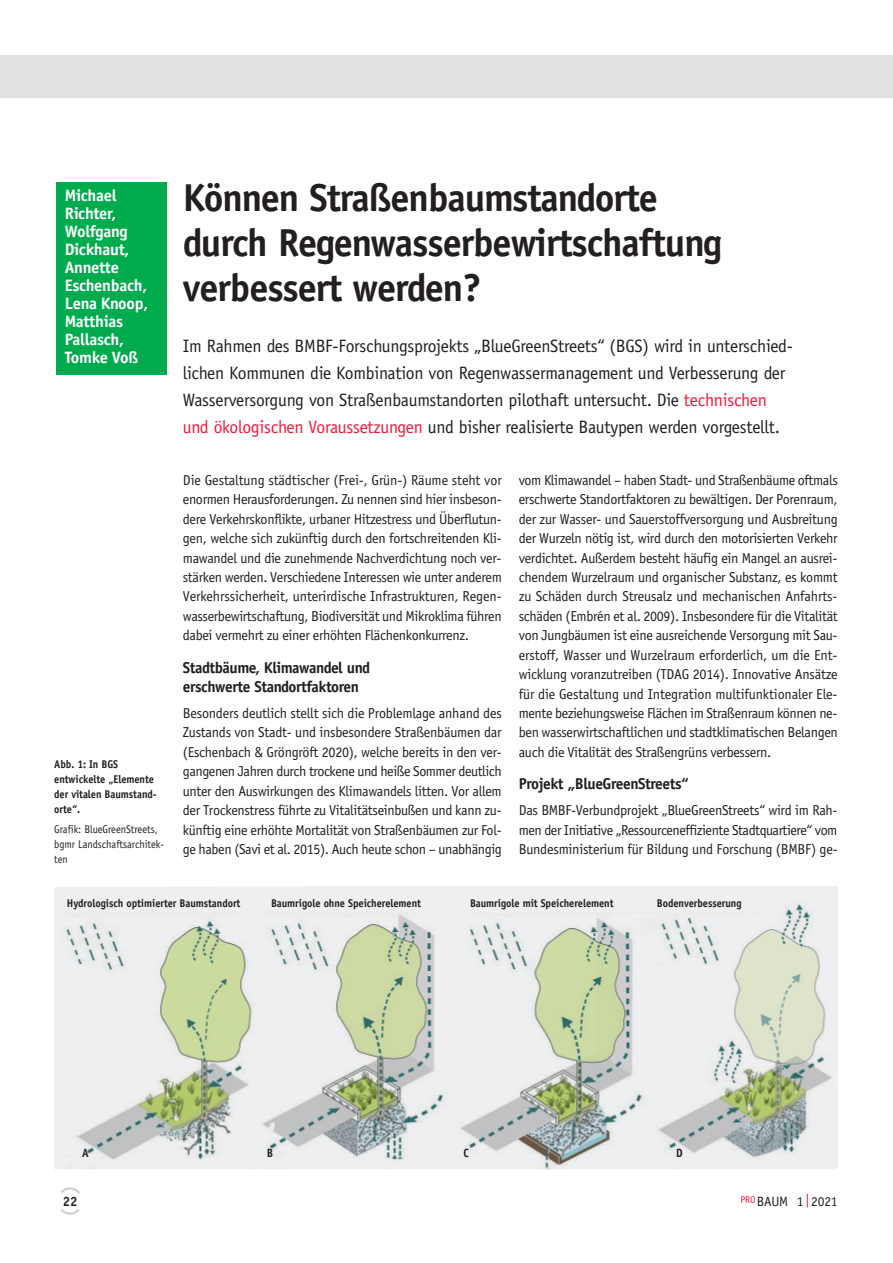
<style>
.page{position:relative;width:893px;height:1263px;background:#fff}
.page>*{position:absolute;margin:0;border:0;box-sizing:border-box;transform-origin:0 0}
.t1{font:700 39px/45px "Officina Sans";letter-spacing:-.03em;color:#231f20}
.t2{font:18px/27px "Officina Sans";letter-spacing:-.015em;color:#231f20}
.t3{font:700 16.5px/18px "Officina Sans";letter-spacing:-.015em;color:#fff}
.t4{font:700 15.75px/19.5px "Officina Sans";letter-spacing:-.03em;color:#231f20}
.t5{font:14.4px/19.5px "Officina Sans";letter-spacing:-.025em;color:#231f20;text-align:justify}
.t6{font:13.5px "Officina Sans";letter-spacing:-.015em;color:#231f20}
.t7{font:700 13.5px "Officina Sans";color:#231f20}
.t8{font:700 12px "Officina Sans";color:#231f20;scale:.92 1}
.t9{font:700 11.25px/15px "Officina Sans";letter-spacing:-.005em;color:#231f20;scale:.92 1}
.t10{font:11.25px/15px "Officina Sans";letter-spacing:-.005em;color:#231f20;scale:.92 1}
.s1{color:#ed1a3a}
</style>
<div class="page">
<div style="left:0;top:55px;width:893px;height:43px;background:#e1e2e4"></div>
<img style="left:60px;top:1209px;width:20px;height:6px">
<img style="left:60px;top:1188px;width:20px;height:6px">
<div style="left:56px;top:182px;width:111px;height:192px;background:#00ab4d"></div>
<img style="left:54px;top:886px;width:784px;height:283px">
<p class="t3" style="left:65px;top:186px;width:85px">Michael<br>Richter,<br>Wolfgang<br>Dickhaut,<br>Annette<br>Eschenbach,<br>Lena Knoop,<br>Matthias<br>Pallasch,<br>Tomke Voß</p>
<h1 class="t1" style="left:183px;top:175px;width:541px">Können Straßenbaumstandorte durch Regenwasser bewirt schaftung verbessert werden?</h1>
<p class="t2" style="left:183px;top:332px;width:612px">Im Rahmen des BMBF-Forschungsprojekts „BlueGreenStreets“ (BGS) wird in unterschied&shy;lichen Kommunen die Kombination von Regenwassermanagement und Verbesserung der Wasserversorgung von Straßenbaumstandorten pilothaft untersucht. Die <span class="s1">technischen und ökologischen Voraussetzungen</span> und bisher realisierte Bautypen werden vorgestellt.</p>
<p class="t5" style="left:183px;top:470px;width:321px">Die Gestaltung städtischer (Frei-, Grün-) Räume steht vor enormen Herausforderungen. Zu nennen sind hier insbeson&shy;dere Verkehrskonflikte, urbaner Hitzestress und Überflutun&shy;gen, welche sich zukünftig durch den fortschreitenden Kli&shy;mawandel und die zunehmende Nachverdichtung noch ver&shy;stärken werden. Verschiedene Interessen wie unter anderem Verkehrssicherheit, unterirdische Infrastrukturen, Regen&shy;wasserbewirtschaftung, Biodiversität und Mikroklima führen dabei vermehrt zu einer erhöhten Flächenkonkurrenz.</p>
<p class="t4" style="left:183px;top:657px;width:189px">Stadtbäume, Klimawandel und erschwerte Standortfaktoren</p>
<p class="t5" style="left:183px;top:703px;width:321px">Besonders deutlich stellt sich die Problemlage anhand des Zustands von Stadt- und insbesondere Straßenbäumen dar (Eschenbach &amp; Gröngröft 2020), welche bereits in den ver&shy;gangenen Jahren durch trockene und heiße Sommer deutlich unter den Auswirkungen des Klimawandels litten. Vor allem der Trockenstress führte zu Vitalitätseinbußen und kann zu&shy;künftig eine erhöhte Mortalität von Straßenbäumen zur Fol&shy;ge haben (Savi et al. 2015). Auch heute schon – unabhängig</p>
<p class="t5" style="left:519px;top:470px;width:321px">vom Klimawandel – haben Stadt- und Straßenbäume oftmals erschwerte Standortfaktoren zu bewältigen. Der Porenraum, der zur Wasser- und Sauerstoffversorgung und Ausbreitung der Wurzeln nötig ist, wird durch den motorisierten Verkehr verdichtet. Außerdem besteht häufig ein Mangel an ausrei&shy;chendem Wurzelraum und organischer Substanz, es kommt zu Schäden durch Streusalz und mechanischen Anfahrts&shy;schäden (Embrén et al. 2009). Insbesondere für die Vitalität von Jungbäumen ist eine ausreichende Versorgung mit Sau&shy;erstoff, Wasser und Wurzelraum erforderlich, um die Ent&shy;wicklung voranzutreiben (TDAG 2014). Innovative Ansätze für die Gestaltung und Integration multifunktionaler Ele&shy;mente beziehungsweise Flächen im Straßenraum können ne&shy;ben wasserwirtschaftlichen und stadtklimatischen Belangen auch die Vitalität des Straßengrüns verbessern.</p>
<p class="t4" style="left:519px;top:774px;width:172px">Projekt „BlueGreenStreets“</p>
<p class="t5" style="left:519px;top:800px;width:320px">Das BMBF-Verbundprojekt „BlueGreenStreets“ wird im Rah - men der Initiative „Ressourceneffiziente Stadtquartiere“ vom Bundesministerium für Bildung und Forschung (BMBF) ge-</p>
<p class="t9" style="left:54px;top:757px;width:113px">Abb. 1: In BGS entwickelte „Elemente der vitalen Baum stand - orte“.</p>
<p class="t10" style="left:54px;top:821px;width:121px">Grafik: BlueGreenStreets, bgmr Landschaftsarchitek&shy;ten</p>
<p class="t9" style="left:67px;top:895px;width:190px">Hydrologisch optimierter Baumstandort</p>
<p class="t9" style="left:271px;top:895px;width:165px">Baumrigole ohne Speicherelement</p>
<p class="t9" style="left:470px;top:895px;width:158px">Baumrigole mit Speicherelement</p>
<p class="t9" style="left:657px;top:895px;width:94px">Bodenverbesserung</p>
<p class="t8" style="left:82px;top:1146px;width:9px">A</p>
<p class="t8" style="left:267px;top:1146px;width:8px">B</p>
<p class="t8" style="left:463px;top:1146px;width:8px">C</p>
<p class="t8" style="left:676px;top:1146px;width:9px">D</p>
<p class="t7" style="left:63px;top:1193px;width:16px">22</p>
<p class="t6" style="left:741px;top:1193px;width:99px"><sup>PRO</sup>BAUM 1 <span class="s1">|</span> 2021</p>
</div>
